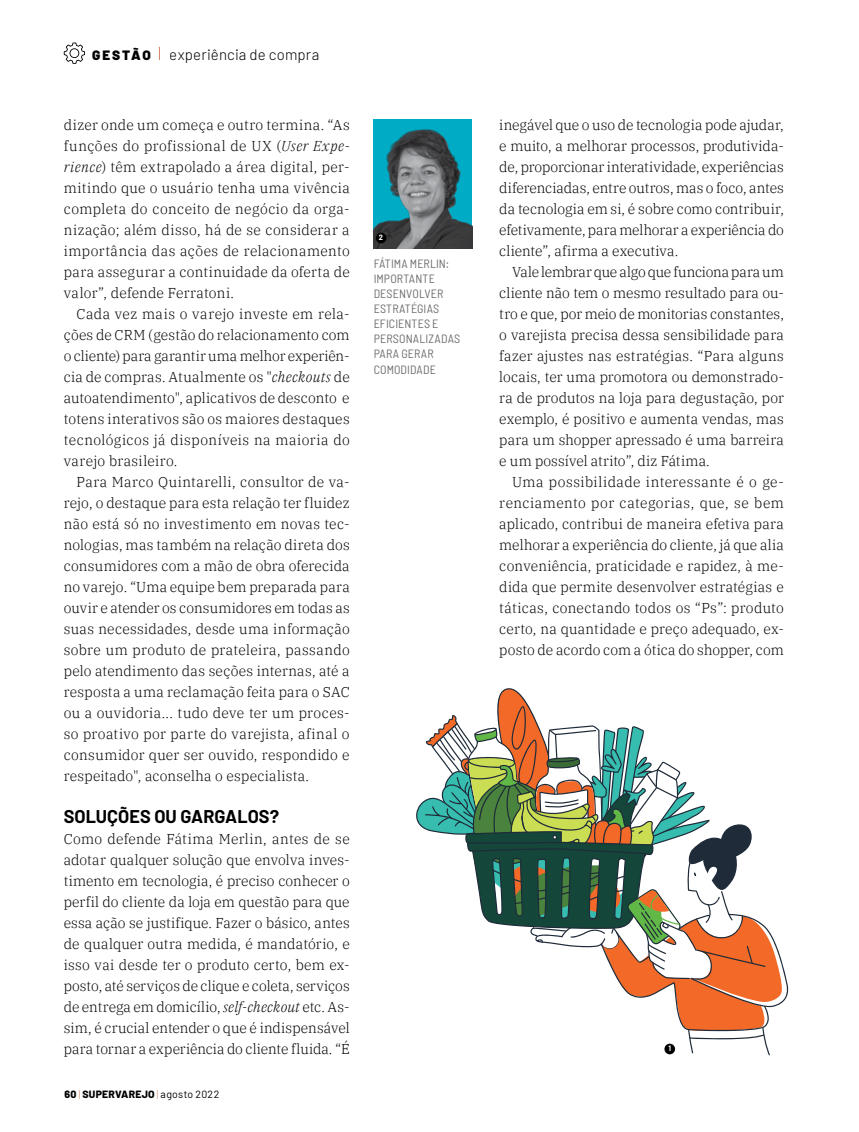
<style>
.page{position:relative;width:859px;height:1132px;background:#fff}
.page>*{position:absolute;margin:0;border:0;box-sizing:border-box;transform-origin:0 0}
.t1{font:700 18px "Barlow";color:#000}
.t2{font:300 15px "Barlow";letter-spacing:.01em;color:#000}
.t3{font:300 14.25px/21px "IBM Plex Serif";letter-spacing:.01em;color:#000;text-align:justify}
.t4{font:semi-condensed 12px/15px "Barlow";letter-spacing:.01em;color:#6d6e71}
.t5{font:800 10.5px "Barlow";letter-spacing:.02em;color:#000}
.t6{font:700 7.5px "Barlow";color:#fff}
.s1{font-weight:900;font-size:13.5px}
.s2{font-style:italic}
.s3{font-weight:300;color:#d58064}
.s4{font-weight:400}
</style>
<div class="page">
<svg style="left:159px;top:47px;width:1px;height:13px"></svg>
<svg style="left:64px;top:43px;width:21px;height:21px"></svg>
<svg style="left:416px;top:688px;width:373px;height:366px"></svg>
<div style="left:664px;top:1043px;width:11px;height:10px;background:#000;border-radius:50%"></div>
<img style="left:374px;top:119px;width:98px;height:130px">
<div style="left:376px;top:233px;width:10px;height:10px;background:#000;border-radius:50%"></div>
<p class="t2" style="left:92px;top:44px;width:229px"><span class="s1">GESTÃO</span> experiência de compra</p>
<p class="t3" style="left:64px;top:113px;width:287px">dizer onde um começa e outro termina. “As funções do profissional de UX (<span class="s2">User Expe&shy;rience</span>) têm extrapolado a área digital, per&shy;mitindo que o usuário tenha uma vivência completa do conceito de negócio da orga&shy;nização; além disso, há de se considerar a importância das ações de relacionamento para assegurar a continuidade da oferta de valor”, defende Ferratoni.</p>
<p class="t3" style="left:64px;top:302px;width:287px;text-indent:13px">Cada vez mais o varejo investe em rela&shy;ções de CRM (gestão do relacionamento com o cliente) para garantir uma melhor experiên&shy;cia de compras. Atualmente os "<span class="s2">checkouts</span> de autoatendimento", aplicativos de desconto e totens interativos são os maiores destaques tecnológicos já disponíveis na maioria do varejo brasileiro.</p>
<p class="t3" style="left:64px;top:470px;width:287px;text-indent:13px">Para Marco Quintarelli, consultor de va&shy;rejo, o destaque para esta relação ter fluidez não está só no investimento em novas tec&shy;nologias, mas também na relação direta dos consumidores com a mão de obra oferecida no varejo. “Uma equipe bem preparada para ouvir e atender os consumidores em todas as suas necessidades, desde uma informação sobre um produto de prateleira, passando pelo atendimento das seções internas, até a resposta a uma reclamação feita para o SAC ou a ouvidoria... tudo deve ter um proces&shy;so proativo por parte do varejista, afinal o consumidor quer ser ouvido, respondido e respeitado", aconselha o especialista.</p>
<p class="t1" style="left:64px;top:803px;width:217px">SOLUÇÕES OU GARGALOS?</p>
<p class="t3" style="left:64px;top:827px;width:287px">Como defende Fátima Merlin, antes de se adotar qualquer solução que envolva inves&shy;timento em tecnologia, é preciso conhecer o perfil do cliente da loja em questão para que essa ação se justifique. Fazer o básico, antes de qualquer outra medida, é mandatório, e isso vai desde ter o produto certo, bem ex&shy;posto, até serviços de clique e coleta, serviços de entrega em domicílio, <span class="s2">self-checkout</span> etc. As&shy;sim, é crucial entender o que é indispensável para tornar a experiência do cliente fluida. “É</p>
<p class="t5" style="left:65px;top:1087px;width:156px">60 <span class="s3">|</span> SUPERVAREJO <span class="s3">|</span> <span class="s4">agosto 2022</span></p>
<p class="t6" style="left:379px;top:232px;width:6px">2</p>
<p class="t4" style="left:374px;top:256px;width:88px">FÁTIMA MERLIN:<br>IMPORTANTE<br>DESENVOLVER<br>ESTRATÉGIAS<br>EFICIENTES E<br>PERSONALIZADAS<br>PARA GERAR<br>COMODIDADE</p>
<p class="t3" style="left:499px;top:113px;width:286px">inegável que o uso de tecnologia pode ajudar, e muito, a melhorar processos, produtivida&shy;de, proporcionar interatividade, experiências diferenciadas, entre outros, mas o foco, antes da tecnologia em si, é sobre como contribuir, efetivamente, para melhorar a experiência do cliente”, afirma a executiva.</p>
<p class="t3" style="left:499px;top:260px;width:286px;text-indent:13px">Vale lembrar que algo que funciona para um cliente não tem o mesmo resultado para ou&shy;tro e que, por meio de monitorias constantes, o varejista precisa dessa sensibilidade para fazer ajustes nas estratégias. “Para alguns locais, ter uma promotora ou demonstrado&shy;ra de produtos na loja para degustação, por exemplo, é positivo e aumenta vendas, mas para um shopper apressado é uma barreira e um possível atrito”, diz Fátima.</p>
<p class="t3" style="left:499px;top:470px;width:286px;text-indent:13px">Uma possibilidade interessante é o ge&shy;renciamento por categorias, que, se bem aplicado, contribui de maneira efetiva para melhorar a experiência do cliente, já que alia conveniência, praticidade e rapidez, à me&shy;dida que permite desenvolver estratégias e táticas, conectando todos os “Ps”: produto certo, na quantidade e preço adequado, ex&shy;posto de acordo com a ótica do shopper, com</p>
<p class="t6" style="left:668px;top:1042px;width:4px">1</p>
</div>
